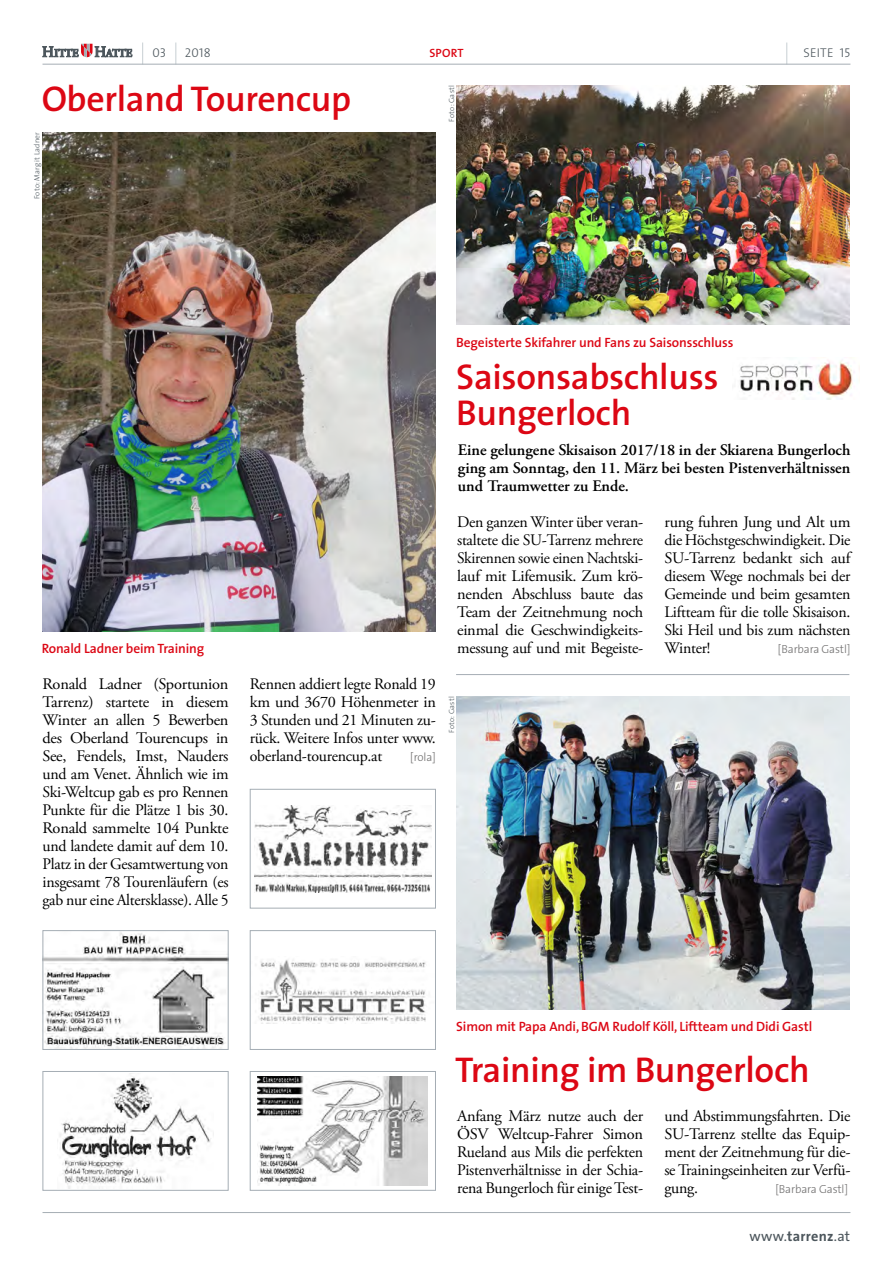
<style>
.page{position:relative;width:893px;height:1263px;background:#fff}
.page>*{position:absolute;margin:0;border:0;box-sizing:border-box;transform-origin:0 0}
.t1{font:600 36px/36px "The Sans";letter-spacing:-.01em;color:#dc0714}
.t2{font:16.05px/18px "Adobe Garamond Pro";letter-spacing:-.015em;color:#000;text-align:justify}
.t3{font:600 16.05px/18px "Adobe Garamond Pro";color:#000;text-align:justify}
.t4{font:14.25px "The Sans";color:#4c565c}
.t5{font:600 13.5px "The Sans";letter-spacing:-.01em;color:#dc0714}
.t6{font:12.75px "The Sans Light Caps";letter-spacing:.02em;color:#4c565c}
.t7{font:600 12px "The Sans";letter-spacing:.015em;color:#dc0714}
.t8{font:300 11.7px "The Sans";letter-spacing:-.01em;color:#706f6f}
.t9{font:300 7.5px "The Sans";letter-spacing:.03em;color:#4c565c}
.s1{font-weight:700}
</style>
<div class="page">
<svg style="left:786px;top:43px;width:1px;height:21px"></svg>
<svg style="left:142px;top:43px;width:1px;height:21px"></svg>
<svg style="left:176px;top:43px;width:1px;height:21px"></svg>
<hr style="left:43px;top:64px;width:807px;height:1px;background:#a5adb4">
<hr style="left:43px;top:1212px;width:807px;height:1px;background:#a5adb4">
<svg style="left:43px;top:44px;width:89px;height:13px"></svg>
<img style="left:43px;top:132px;width:393px;height:500px">
<img style="left:456px;top:85px;width:393px;height:240px">
<img style="left:456px;top:696px;width:393px;height:313px">
<img style="left:57px;top:1073px;width:157px;height:115px">
<div style="left:43px;top:1071px;width:186px;height:120px;border:1px solid #a5adb4"></div>
<img style="left:258px;top:1076px;width:170px;height:110px">
<div style="left:250px;top:1071px;width:186px;height:120px;border:1px solid #a5adb4"></div>
<img style="left:258px;top:959px;width:168px;height:65px">
<div style="left:250px;top:930px;width:186px;height:120px;border:1px solid #a5adb4"></div>
<img style="left:45px;top:932px;width:182px;height:116px">
<div style="left:43px;top:930px;width:186px;height:120px;border:1px solid #a5adb4"></div>
<hr style="left:456px;top:674px;width:393px;height:1px;background:#a5adb4">
<img style="left:254px;top:806px;width:177px;height:86px">
<div style="left:250px;top:789px;width:186px;height:119px;border:1px solid #a5adb4"></div>
<img style="left:740px;top:360px;width:120px;height:39px">
<p class="t6" style="left:152px;top:42px;width:16px">03</p>
<p class="t6" style="left:185px;top:42px;width:27px">2018</p>
<p class="t7" style="left:429px;top:43px;width:36px">SPORT</p>
<p class="t6" style="left:803px;top:42px;width:48px">SEITE 15</p>
<h1 class="t1" style="left:42px;top:80px;width:311px">Oberland Tourencup</h1>
<p class="t9" style="left:31px;top:199px;width:69px;rotate:-90deg">Foto: Margit Ladner</p>
<p class="t9" style="left:445px;top:121px;width:38px;rotate:-90deg">Foto: Gastl</p>
<p class="t5" style="left:42px;top:637px;width:164px">Ronald Ladner beim Training</p>
<p class="t2" style="left:43px;top:675px;width:188px">Ronald Ladner (Sportunion Tarrenz) startete in diesem Winter an allen 5 Bewerben des Oberland Tourencups in See, Fendels, Imst, Nauders und am Venet. Ähnlich wie im Ski-Weltcup gab es pro Rennen Punkte für die Plätze 1 bis 30.<br>Ronald sammelte 104 Punkte und landete damit auf dem 10.<br>Platz in der Gesamtwertung von insgesamt 78 Tourenläufern (es gab nur eine Altersklasse). Alle 5</p>
<p class="t2" style="left:250px;top:675px;width:188px">Rennen addiert legte Ronald 19 km und 3670 Höhenmeter in 3 Stunden und 21 Minuten zu&shy;rück. Weitere Infos unter www. oberland-tourencup.at</p>
<p class="t8" style="left:410px;top:747px;width:27px">[rola]</p>
<p class="t5" style="left:456px;top:331px;width:279px">Begeisterte Skifahrer und Fans zu Saisonsschluss</p>
<h1 class="t1" style="left:456px;top:357px;width:264px">Saisonsabschluss<br>Bungerloch</h1>
<p class="t3" style="left:458px;top:441px;width:394px">Eine gelungene Skisaison 2017/18 in der Skiarena Bungerloch ging am Sonntag, den 11. März bei besten Pistenverhältnissen und Traumwetter zu Ende.</p>
<p class="t2" style="left:457px;top:513px;width:188px">Den ganzen Winter über veran&shy;staltete die SU-Tarrenz mehrere Skirennen sowie einen Nachtski&shy;lauf mit Lifemusik. Zum krö&shy;nenden Abschluss baute das Team der Zeitnehmung noch einmal die Geschwindigkeits&shy;messung auf und mit Begeiste-</p>
<p class="t9" style="left:445px;top:733px;width:38px;rotate:-90deg">Foto: Gastl</p>
<p class="t2" style="left:664px;top:513px;width:188px">rung fuhren Jung und Alt um die Höchstgeschwindigkeit. Die SU-Tarrenz bedankt sich auf diesem Wege nochmals bei der Gemeinde und beim gesamten Liftteam für die tolle Skisaison.<br>Ski Heil und bis zum nächsten Winter!</p>
<p class="t8" style="left:778px;top:639px;width:74px">[Barbara Gastl]</p>
<p class="t5" style="left:456px;top:1015px;width:357px">Simon mit Papa Andi, BGM Rudolf Köll, Liftteam und Didi Gastl</p>
<h1 class="t1" style="left:455px;top:1050px;width:356px">Training im Bungerloch</h1>
<p class="t2" style="left:457px;top:1107px;width:188px">Anfang März nutze auch der ÖSV Weltcup-Fahrer Simon Rueland aus Mils die perfekten Pistenverhältnisse in der Schia&shy;rena Bungerloch für einige Test-</p>
<p class="t2" style="left:664px;top:1107px;width:188px">und Abstimmungsfahrten. Die SU-Tarrenz stellte das Equip&shy;ment der Zeitnehmung für die&shy;se Trainingseinheiten zur Verfü&shy;gung.</p>
<p class="t8" style="left:775px;top:1179px;width:74px">[Barbara Gastl]</p>
<p class="t4" style="left:749px;top:1224px;width:102px">www.<span class="s1">tarrenz</span>.at</p>
</div>
